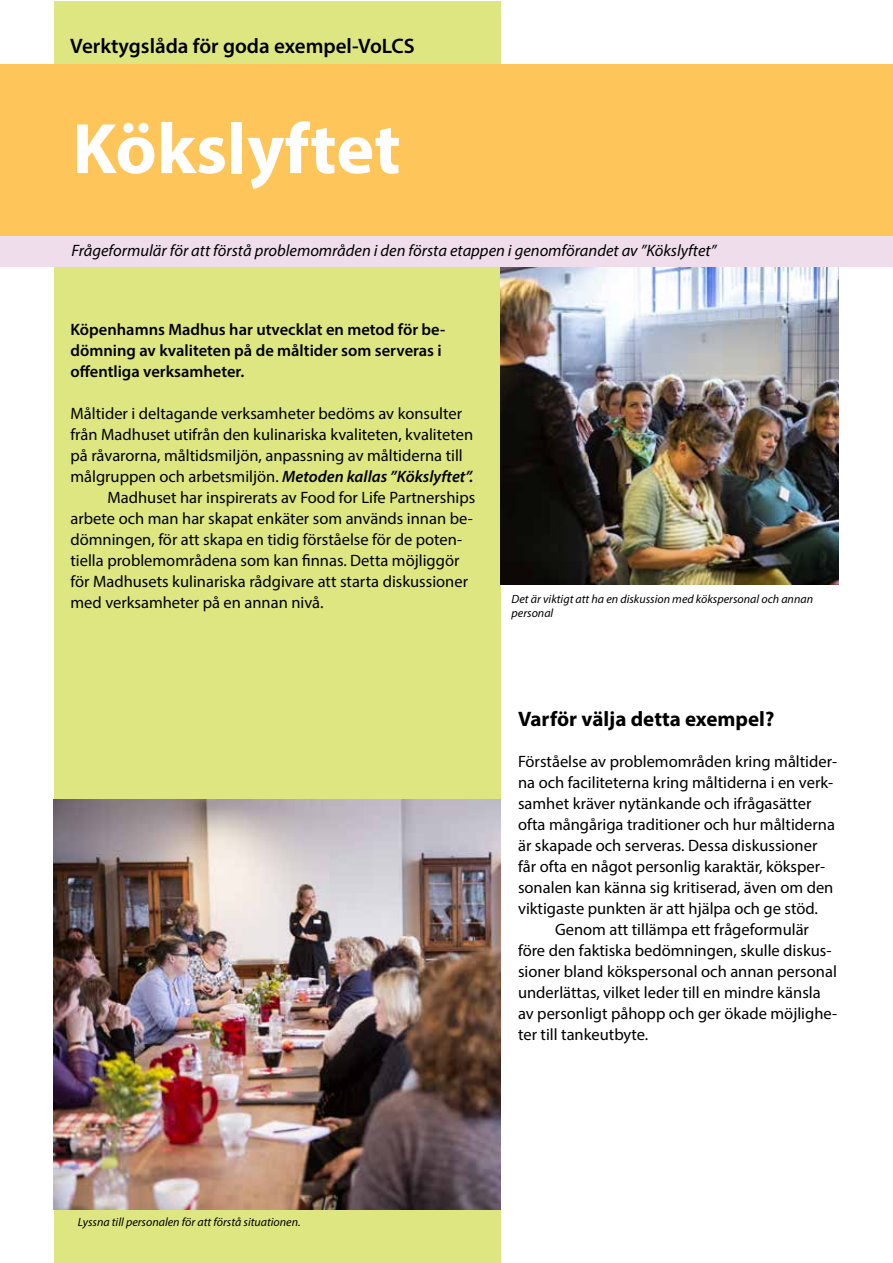
<style>
.page{position:relative;width:893px;height:1263px;background:#fff}
.page>*{position:absolute;margin:0;border:0;box-sizing:border-box;transform-origin:0 0}
.t1{font:700 72px "Myriad Pro";color:#fff}
.t2{font:600 21px "Myriad Pro";color:#000}
.t3{font:700 21px "Myriad Pro";color:#000}
.t4{font:16.5px "Myriad Pro";color:#000}
.t5{font:600 16.5px/21px "Myriad Pro";color:#000}
.t6{font:italic 16.5px "Myriad Pro";color:#000}
.t7{font:italic 12px/14.4px "Myriad Pro";color:#000}
.s1{font-weight:600;font-style:italic}
</style>
<div class="page">
<div style="left:54px;top:1px;width:446px;height:1262px;background:#dde680"></div>
<div style="left:0;top:235px;width:893px;height:32px;background:#efddec"></div>
<div style="left:0;top:64px;width:893px;height:171px;background:#fec55a"></div>
<img style="left:53px;top:800px;width:447px;height:409px">
<img style="left:500px;top:267px;width:338px;height:317px">
<p class="t2" style="left:70px;top:33px;width:346px">Verktygslåda för goda exempel-VoLCS</p>
<h1 class="t1" style="left:72px;top:102px;width:330px">Kökslyftet</h1>
<p class="t6" style="left:72px;top:241px;width:646px">Frågeformulär för att förstå problemområden i den första etappen i genomförandet av ”Kökslyftet”</p>
<p class="t5" style="left:70px;top:318px;width:376px">Köpenhamns Madhus har utvecklat en metod för be&shy;dömning av kvaliteten på de måltider som serveras i offentliga verksamheter.</p>
<p class="t4" style="left:70px;top:403px;width:393px">Måltider i deltagande verksamheter bedöms av konsulter</p>
<p class="t4" style="left:70px;top:424px;width:404px">från Madhuset utifrån den kulinariska kvaliteten, kvaliteten</p>
<p class="t4" style="left:70px;top:445px;width:394px">på råvarorna, måltidsmiljön, anpassning av måltiderna till</p>
<p class="t4" style="left:70px;top:466px;width:405px">målgruppen och arbetsmiljön. <span class="s1">Metoden kallas ”Kökslyftet”.</span></p>
<p class="t4" style="left:107px;top:487px;width:369px">Madhuset har inspirerats av Food for Life Partnerships</p>
<p class="t4" style="left:70px;top:508px;width:404px">arbete och man har skapat enkäter som används innan be-</p>
<p class="t4" style="left:70px;top:529px;width:393px">dömningen, för att skapa en tidig förståelse för de poten-</p>
<p class="t4" style="left:70px;top:550px;width:390px">tiella problemområdena som kan finnas. Detta möjliggör</p>
<p class="t4" style="left:70px;top:571px;width:399px">för Madhusets kulinariska rådgivare att starta diskussioner</p>
<p class="t4" style="left:70px;top:592px;width:255px">med verksamheter på en annan nivå.</p>
<p class="t7" style="left:512px;top:591px;width:303px">Det är viktigt att ha en diskussion med kökspersonal och annan personal</p>
<p class="t3" style="left:518px;top:705px;width:258px">Varför välja detta exempel?</p>
<p class="t4" style="left:518px;top:751px;width:321px">Förståelse av problemområden kring måltider-</p>
<p class="t4" style="left:518px;top:772px;width:317px">na och faciliteterna kring måltiderna i en verk-</p>
<p class="t4" style="left:518px;top:793px;width:295px">samhet kräver nytänkande och ifrågasätter</p>
<p class="t4" style="left:518px;top:814px;width:318px">ofta mångåriga traditioner och hur måltiderna</p>
<p class="t4" style="left:518px;top:835px;width:301px">är skapade och serveras. Dessa diskussioner</p>
<p class="t4" style="left:518px;top:856px;width:309px">får ofta en något personlig karaktär, köksper-</p>
<p class="t4" style="left:518px;top:877px;width:317px">sonalen kan känna sig kritiserad, även om den</p>
<p class="t4" style="left:518px;top:898px;width:301px">viktigaste punkten är att hjälpa och ge stöd.</p>
<p class="t4" style="left:555px;top:919px;width:255px">Genom att tillämpa ett frågeformulär</p>
<p class="t4" style="left:518px;top:940px;width:315px">före den faktiska bedömningen, skulle diskus-</p>
<p class="t4" style="left:518px;top:961px;width:320px">sioner bland kökspersonal och annan personal</p>
<p class="t4" style="left:518px;top:982px;width:304px">underlättas, vilket leder till en mindre känsla</p>
<p class="t4" style="left:518px;top:1003px;width:321px">av personligt påhopp och ger ökade möjlighe-</p>
<p class="t4" style="left:518px;top:1024px;width:132px">ter till tankeutbyte.</p>
<p class="t7" style="left:78px;top:1214px;width:224px">Lyssna till personalen för att förstå situationen.</p>
</div>
